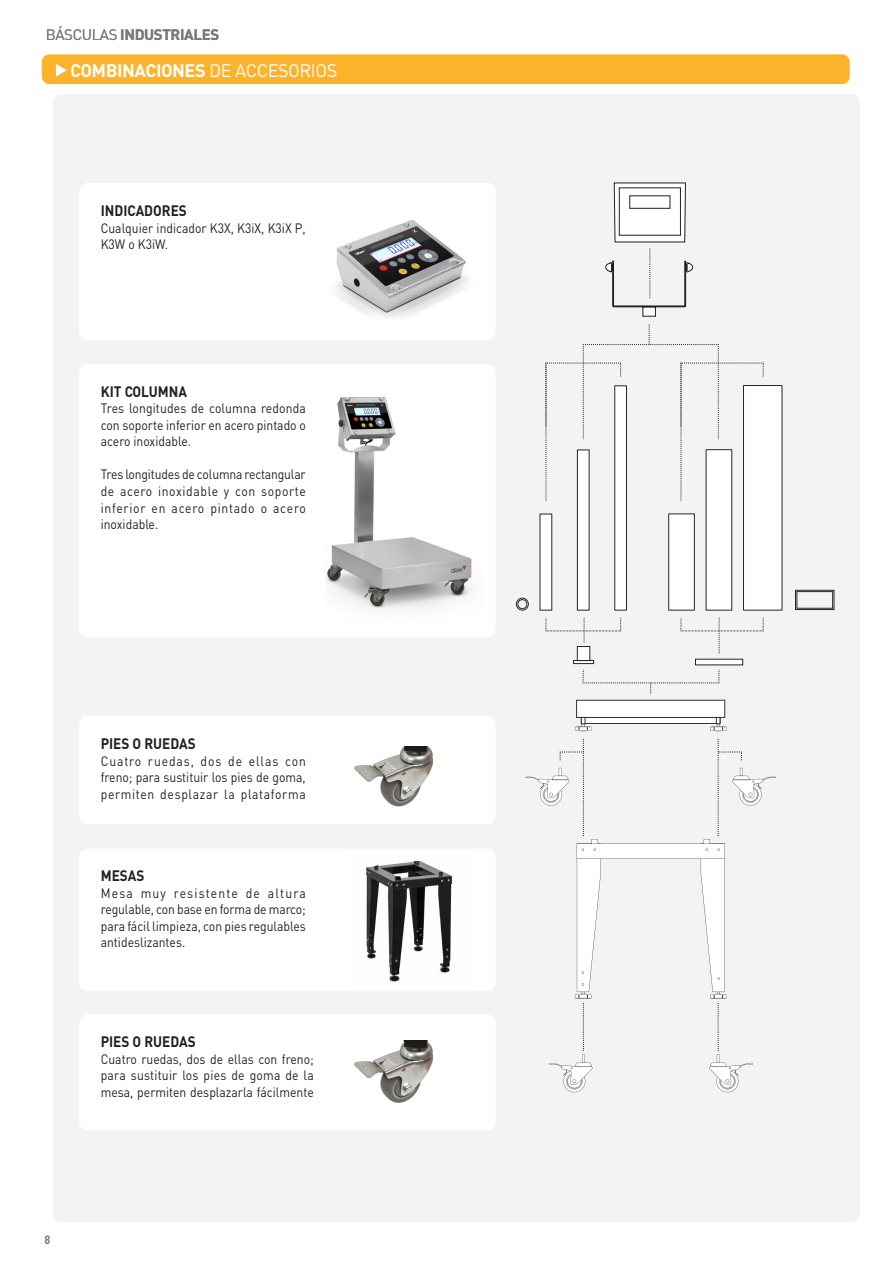
<style>
.page{position:relative;width:893px;height:1263px;background:#fff}
.page>*{position:absolute;margin:0;border:0;box-sizing:border-box;transform-origin:0 0}
.t1{font:700 18px "DIN Pro";letter-spacing:-.025em;color:#fff}
.t2{font:700 15px "DIN Pro";color:#231f20;scale:.9 1}
.t3{font:700 15px "DIN Pro";letter-spacing:-.025em;color:#777c7d}
.t4{font:13.5px/16.5px "DIN Pro";color:#231f20;text-align:justify;scale:.9 1}
.t5{font:700 12px "DIN";color:#777c7d;scale:.9 1}
.s1{font-weight:400}
</style>
<div class="page">
<div style="left:53px;top:94px;width:807px;height:1128px;background:#f2f3f4;border-radius:9px"></div>
<div style="left:42px;top:54px;width:808px;height:30px;background:#fcb32c;border-radius:8px"></div>
<div style="left:79px;top:183px;width:417px;height:157px;background:#fff;border-radius:9px"></div>
<div style="left:79px;top:716px;width:417px;height:108px;background:#fff;border-radius:9px"></div>
<div style="left:79px;top:1014px;width:417px;height:117px;background:#fff;border-radius:9px"></div>
<div style="left:79px;top:848px;width:417px;height:143px;background:#fff;border-radius:9px"></div>
<div style="left:79px;top:364px;width:417px;height:273px;background:#fff;border-radius:9px"></div>
<img style="left:326px;top:397px;width:146px;height:213px">
<img style="left:336px;top:220px;width:132px;height:98px">
<svg style="left:575px;top:700px;width:152px;height:31px"></svg>
<svg style="left:539px;top:513px;width:204px;height:152px"></svg>
<svg style="left:545px;top:617px;width:76px;height:25px"></svg>
<svg style="left:545px;top:362px;width:238px;height:249px"></svg>
<svg style="left:680px;top:617px;width:84px;height:36px"></svg>
<svg style="left:526px;top:739px;width:250px;height:353px"></svg>
<svg style="left:605px;top:249px;width:88px;height:68px"></svg>
<svg style="left:582px;top:669px;width:138px;height:24px"></svg>
<svg style="left:546px;top:324px;width:218px;height:177px"></svg>
<svg style="left:795px;top:590px;width:39px;height:20px"></svg>
<div style="left:797px;top:591px;width:36px;height:17px;background:#f2f3f4;border:1px solid #262626"></div>
<div style="left:516px;top:598px;width:13px;height:12px;border:1px solid #262626;border-radius:50%"></div>
<div style="left:518px;top:600px;width:9px;height:9px;background:#f2f3f4;border-radius:50%"></div>
<div style="left:517px;top:599px;width:10px;height:10px;border:1px solid #262626;border-radius:50%"></div>
<svg style="left:614px;top:183px;width:72px;height:59px"></svg>
<img style="left:366px;top:860px;width:87px;height:122px">
<img style="left:354px;top:747px;width:79px;height:60px">
<img style="left:354px;top:1040px;width:79px;height:63px">
<svg style="left:56px;top:64px;width:11px;height:13px"></svg>
<p class="t3" style="left:46px;top:24px;width:175px"><span class="s1">BÁSCULAS</span> INDUSTRIALES</p>
<p class="t1" style="left:70px;top:58px;width:268px">COMBINACIONES <span class="s1">DE ACCESORIOS</span></p>
<p class="t2" style="left:101px;top:201px;width:97px">INDICADORES</p>
<p class="t4" style="left:101px;top:219px;width:229px">Cualquier indicador K3X, K3iX, K3iX P,<br>K3W o K3iW.</p>
<p class="t2" style="left:101px;top:381px;width:97px">KIT COLUMNA</p>
<p class="t4" style="left:101px;top:400px;width:229px">Tres longitudes de columna redonda con soporte inferior en acero pintado o acero inoxidable.</p>
<p class="t4" style="left:101px;top:466px;width:229px">Tres longitudes de columna rectangular de acero inoxidable y con soporte inferior en acero pintado o acero inoxidable.</p>
<p class="t2" style="left:101px;top:734px;width:107px">PIES O RUEDAS</p>
<p class="t4" style="left:101px;top:752px;width:229px">Cuatro ruedas, dos de ellas con freno; para sustituir los pies de goma, permiten desplazar la plataforma</p>
<p class="t2" style="left:101px;top:866px;width:50px">MESAS</p>
<p class="t4" style="left:101px;top:884px;width:229px">Mesa muy resistente de altura regulable, con base en forma de marco; para fácil limpieza, con pies regulables antideslizantes.</p>
<p class="t2" style="left:101px;top:1032px;width:107px">PIES O RUEDAS</p>
<p class="t4" style="left:101px;top:1050px;width:238px">Cuatro ruedas, dos de ellas con freno; para sustituir los pies de goma de la mesa, permiten desplazarla fácilmente</p>
<p class="t5" style="left:45px;top:1231px;width:8px">8</p>
</div>
